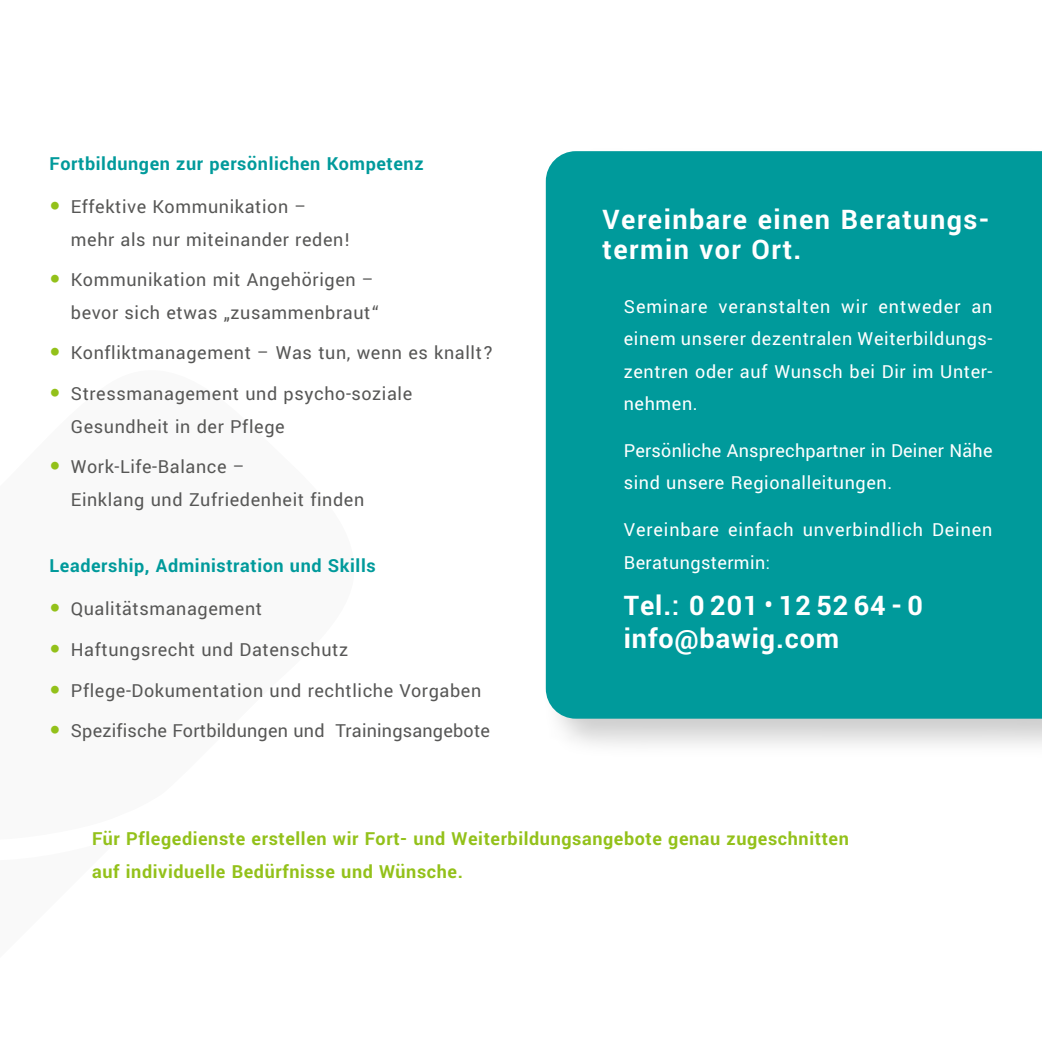
<style>
.page{position:relative;width:1042px;height:1049px;background:#fff}
.page>*{position:absolute;margin:0;border:0;box-sizing:border-box;transform-origin:0 0}
.t1{font:700 30px/30px "Yantramanav";letter-spacing:.05em;color:#fff}
.t2{font:700 30px/32.5px "Yantramanav";letter-spacing:.03em;color:#fff}
.t3{font:20px/40.8px "Yantramanav";letter-spacing:.03em;color:#575756}
.t4{font:20px/32.5px "Yantramanav";letter-spacing:.03em;color:#fff;text-align:justify}
.t5{font:700 20px/32.5px "Yantramanav";letter-spacing:.03em;color:#93c11a}
.t6{font:700 20px "Yantramanav";letter-spacing:.03em;color:#009a9b}
.t7{font:20px/32.5px "Yantramanav";letter-spacing:.01em;color:#fff}
.s1{font-weight:400}
</style>
<div class="page">
<div style="left:539px;top:145px;width:503px;height:615px;background:#000;opacity:.2"></div>
<div style="left:546px;top:151px;width:496px;height:568px;background:#009a9b"></div>
<p class="t6" style="left:50px;top:156px;width:375px">Fortbildungen zur persönlichen Kompetenz</p>
<p class="t3" style="left:71px;top:192px;width:281px;line-height:32.5px">Effektive Kommunikation – mehr als nur miteinander reden!</p>
<p class="t3" style="left:71px;top:265px;width:310px;line-height:32.5px">Kommunikation mit Angehörigen – bevor sich etwas „zusammenbraut“</p>
<p class="t3" style="left:71px;top:334px;width:424px">Konfliktmanagement – Was tun, wenn es knallt?<br>Stressmanagement und psycho-soziale</p>
<p class="t3" style="left:71px;top:407px;width:215px">Gesundheit in der Pflege<br>Work-Life-Balance –</p>
<p class="t3" style="left:71px;top:480px;width:295px">Einklang und Zufriedenheit finden</p>
<p class="t6" style="left:50px;top:558px;width:327px">Leadership, Administration und Skills</p>
<p class="t3" style="left:71px;top:590px;width:420px">Qualitätsmanagement<br>Haftungsrecht und Datenschutz Pflege-Dokumentation und rechtliche Vorgaben Spezifische Fortbildungen und Trainingsangebote</p>
<h1 class="t1" style="left:602px;top:206px;width:388px">Vereinbare einen Beratungs&shy;termin vor Ort.</h1>
<p class="t4" style="left:624px;top:291px;width:370px">Seminare veranstalten wir entweder an einem unserer dezentralen Weiterbildungs&shy;zentren oder auf Wunsch bei Dir im Unter&shy;nehmen.</p>
<p class="t7" style="left:624px;top:436px;width:370px">Persönliche Ansprechpartner in Deiner Nähe sind unsere Regionalleitungen.</p>
<p class="t4" style="left:624px;top:515px;width:370px">Vereinbare einfach unverbindlich Deinen<br>Beratungstermin:</p>
<h1 class="t2" style="left:624px;top:592px;width:301px">Tel.: 0 201 <span class="s1">•</span> 12 52 64 - 0 info@bawig.com</h1>
<p class="t5" style="left:92px;top:824px;width:758px">Für Pflegedienste erstellen wir Fort- und Weiterbildungsangebote genau zugeschnitten auf individuelle Bedürfnisse und Wünsche.</p>
</div>
